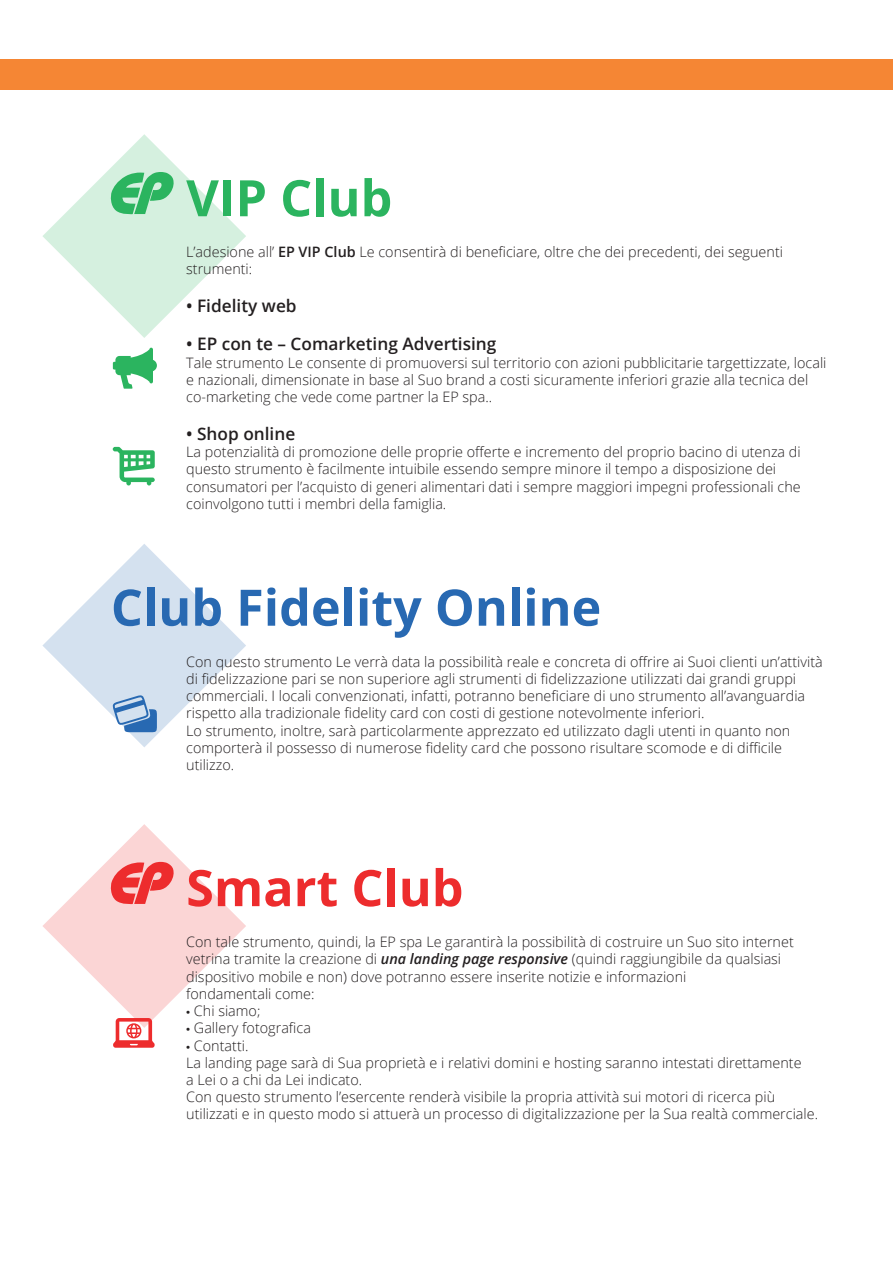
<style>
.page{position:relative;width:893px;height:1263px;background:#fff}
.page>*{position:absolute;margin:0;border:0;box-sizing:border-box;transform-origin:0 0}
.t1{font:700 50.25px "Open Sans";color:#2869b2}
.t2{font:700 50.25px "Open Sans";color:#ed2c2d}
.t3{font:700 50.25px "Open Sans";color:#2bb45f}
.t4{font:600 17.25px "Open Sans";color:#231f20}
.t5{font:300 14.4px/17.2px "Open Sans";color:#231f20}
.s1{font-weight:600}
.s2{font-weight:600;font-style:italic}
.s3{font-family:"Myriad Pro";font-weight:400}
</style>
<div class="page">
<div style="left:0;top:59px;width:893px;height:30px;background:#f58634"></div>
<svg style="left:43px;top:134px;width:203px;height:204px"></svg>
<svg style="left:113px;top:447px;width:42px;height:38px"></svg>
<svg style="left:113px;top:348px;width:44px;height:41px"></svg>
<svg style="left:43px;top:824px;width:203px;height:224px"></svg>
<svg style="left:42px;top:544px;width:204px;height:203px"></svg>
<h1 class="t3" style="left:186px;top:163px;width:208px">VIP Club</h1>
<p class="t5" style="left:186px;top:243px;width:598px">L’adesione all’ <span class="s1">EP VIP Club</span> Le consentirà di beneficiare, oltre che dei precedenti, dei seguenti strumenti:</p>
<p class="t4" style="left:186px;top:294px;width:112px">• Fidelity web</p>
<p class="t4" style="left:186px;top:332px;width:312px">• EP con te – Comarketing Advertising</p>
<p class="t5" style="left:186px;top:353px;width:642px">Tale strumento Le consente di promuoversi sul territorio con azioni pubblicitarie targettizzate, locali e nazionali, dimensionate in base al Suo brand a costi sicuramente inferiori grazie alla tecnica del co-marketing che vede come partner la EP spa..</p>
<p class="t4" style="left:186px;top:422px;width:111px">• Shop online</p>
<p class="t5" style="left:186px;top:443px;width:616px">La potenzialità di promozione delle proprie offerte e incremento del proprio bacino di utenza di questo strumento è facilmente intuibile essendo sempre minore il tempo a disposizione dei consumatori per l’acquisto di generi alimentari dati i sempre maggiori impegni professionali che coinvolgono tutti i membri della famiglia.</p>
<h1 class="t1" style="left:111px;top:572px;width:492px">Club Fidelity Online</h1>
<p class="t5" style="left:186px;top:652px;width:638px">Con questo strumento Le verrà data la possibilità reale e concreta di offrire ai Suoi clienti un’attività di fidelizzazione pari se non superiore agli strumenti di fidelizzazione utilizzati dai grandi gruppi commerciali. I locali convenzionati, infatti, potranno beneficiare di uno strumento all’avanguardia rispetto alla tradizionale fidelity card con costi di gestione notevolmente inferiori.<br>Lo strumento, inoltre, sarà particolarmente apprezzato ed utilizzato dagli utenti in quanto non comporterà il possesso di numerose fidelity card che possono risultare scomode e di difficile utilizzo.</p>
<h1 class="t2" style="left:186px;top:852px;width:279px">Smart Club</h1>
<p class="t5" style="left:186px;top:933px;width:609px">Con tale strumento, quindi, la EP spa Le garantirà la possibilità di costruire un Suo sito internet vetrina tramite la creazione di <span class="s2">una landing page responsive</span> (quindi raggiungibile da qualsiasi dispositivo mobile e non) dove potranno essere inserite notizie e informazioni<br>fondamentali come:</p>
<p class="t5" style="left:186px;top:1002px;width:76px"><span class="s3">•</span> Chi siamo;</p>
<p class="t5" style="left:186px;top:1019px;width:126px"><span class="s3">•</span> Gallery fotografica</p>
<p class="t5" style="left:186px;top:1036px;width:633px"><span class="s3">•</span> Contatti.<br>La landing page sarà di Sua proprietà e i relativi domini e hosting saranno intestati direttamente<br>a Lei o a chi da Lei indicato.<br>Con questo strumento l’esercente renderà visibile la propria attività sui motori di ricerca più utilizzati e in questo modo si attuerà un processo di digitalizzazione per la Sua realtà commerciale.</p>
</div>
